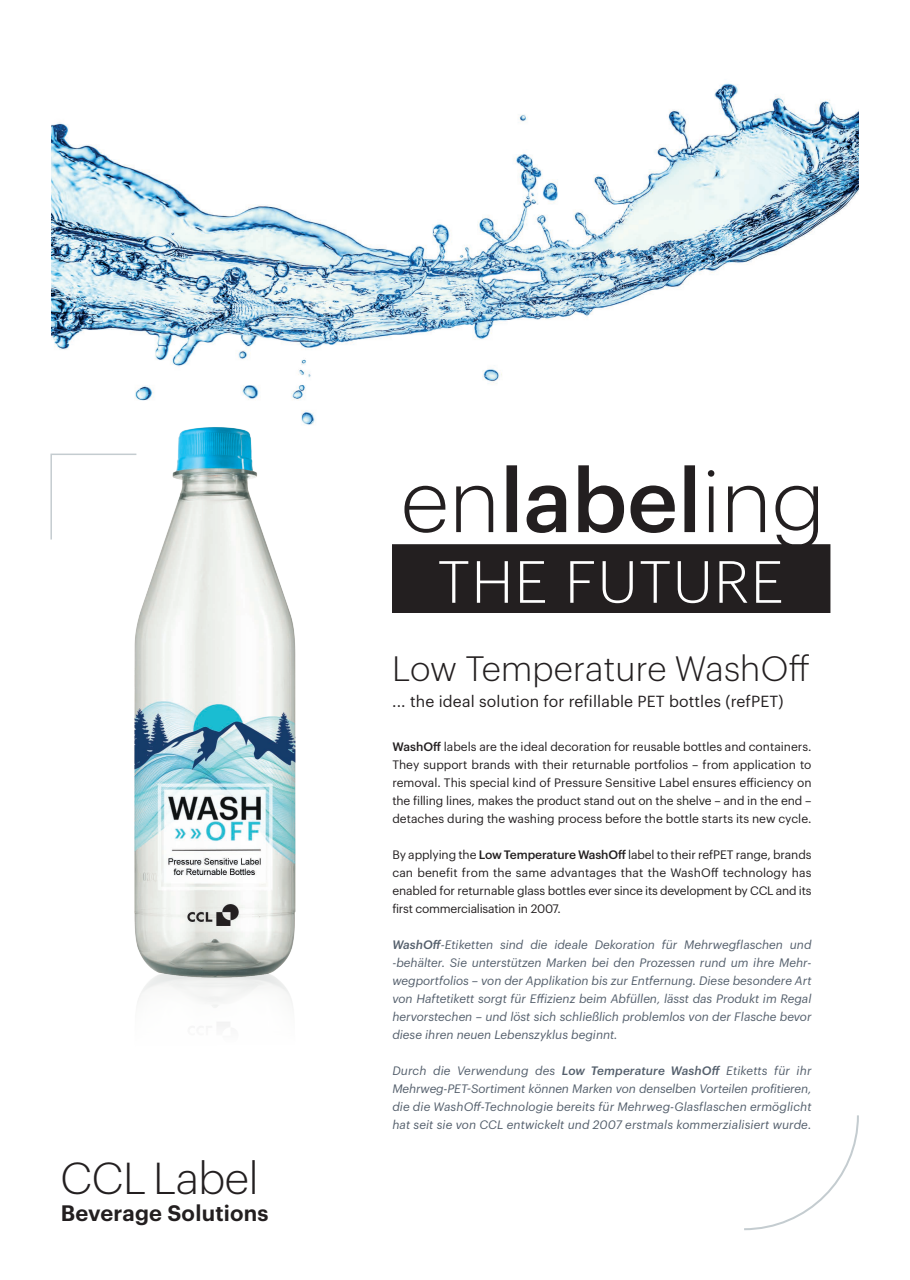
<style>
.page{position:relative;width:910px;height:1280px;background:#fff}
.page>*{position:absolute;margin:0;border:0;box-sizing:border-box;transform-origin:0 0}
.t1{font:300 58.2px "Graphik";letter-spacing:.025em;color:#fff}
.t2{font:300 43.8px "Graphik";letter-spacing:-.01em;color:#231f20}
.t3{font:300 34.5px "Graphik";letter-spacing:.005em;color:#231f20}
.t4{font:600 21.9px "Graphik";letter-spacing:.01em;color:#231f20}
.t5{font:15.75px "Graphik";letter-spacing:.01em;color:#231f20}
.t6{font:italic 12px/18px "Graphik";color:#545f6c;text-align:justify}
.t7{font:12px/18px "Graphik";letter-spacing:-.015em;color:#231f20;text-align:justify}
.s1{font-weight:500}
</style>
<div class="page">
<svg style="left:392px;top:465px;width:438px;height:148px;fill:#231f20"></svg>
<img style="left:51px;top:83px;width:808px;height:336px">
<img style="left:134px;top:419px;width:181px;height:565px">
<svg style="left:50px;top:453px;width:88px;height:88px"></svg>
<svg style="left:744px;top:1115px;width:115px;height:116px"></svg>
<p class="t2" style="left:60px;top:1146px;width:199px">CCL Label</p>
<p class="t4" style="left:61px;top:1196px;width:209px">Beverage Solutions</p>
<p class="t1" style="left:438px;top:539px;width:348px">THE FUTURE</p>
<p class="t3" style="left:392px;top:644px;width:419px">Low Temperature WashOff</p>
<p class="t5" style="left:392px;top:689px;width:393px">... the ideal solution for refillable PET bottles (refPET)</p>
<p class="t7" style="left:392px;top:736px;width:421px"><span class="s1">WashOff</span> labels are the ideal decoration for reusable bottles and containers.<br>They support brands with their returnable portfolios – from application to removal. This special kind of Pressure Sensitive Label ensures efficiency on the filling lines, makes the product stand out on the shelve – and in the end – detaches during the washing process before the bottle starts its new cycle.</p>
<p class="t7" style="left:392px;top:844px;width:421px">By applying the <span class="s1">Low Temperature WashOff</span> label to their refPET range, brands can benefit from the same advantages that the WashOff technology has enabled for returnable glass bottles ever since its development by CCL and its first commercialisation in 2007.</p>
<p class="t6" style="left:392px;top:934px;width:421px"><span class="s1">WashOff</span>-Etiketten sind die ideale Dekoration für Mehrwegflaschen und -behälter. Sie unterstützen Marken bei den Prozessen rund um ihre Mehr&shy;wegportfolios – von der Applikation bis zur Entfernung. Diese besondere Art von Haftetikett sorgt für Effizienz beim Abfüllen, lässt das Produkt im Regal hervorstechen – und löst sich schließlich problemlos von der Flasche bevor diese ihren neuen Lebenszyklus beginnt.</p>
<p class="t6" style="left:392px;top:1060px;width:421px">Durch die Verwendung des <span class="s1">Low Temperature WashOff</span> Etiketts für ihr Mehrweg-PET-Sortiment können Marken von denselben Vorteilen profitieren, die die WashOff-Technologie bereits für Mehrweg-Glasflaschen ermöglicht hat seit sie von CCL entwickelt und 2007 erstmals kommerzialisiert wurde.</p>
</div>
